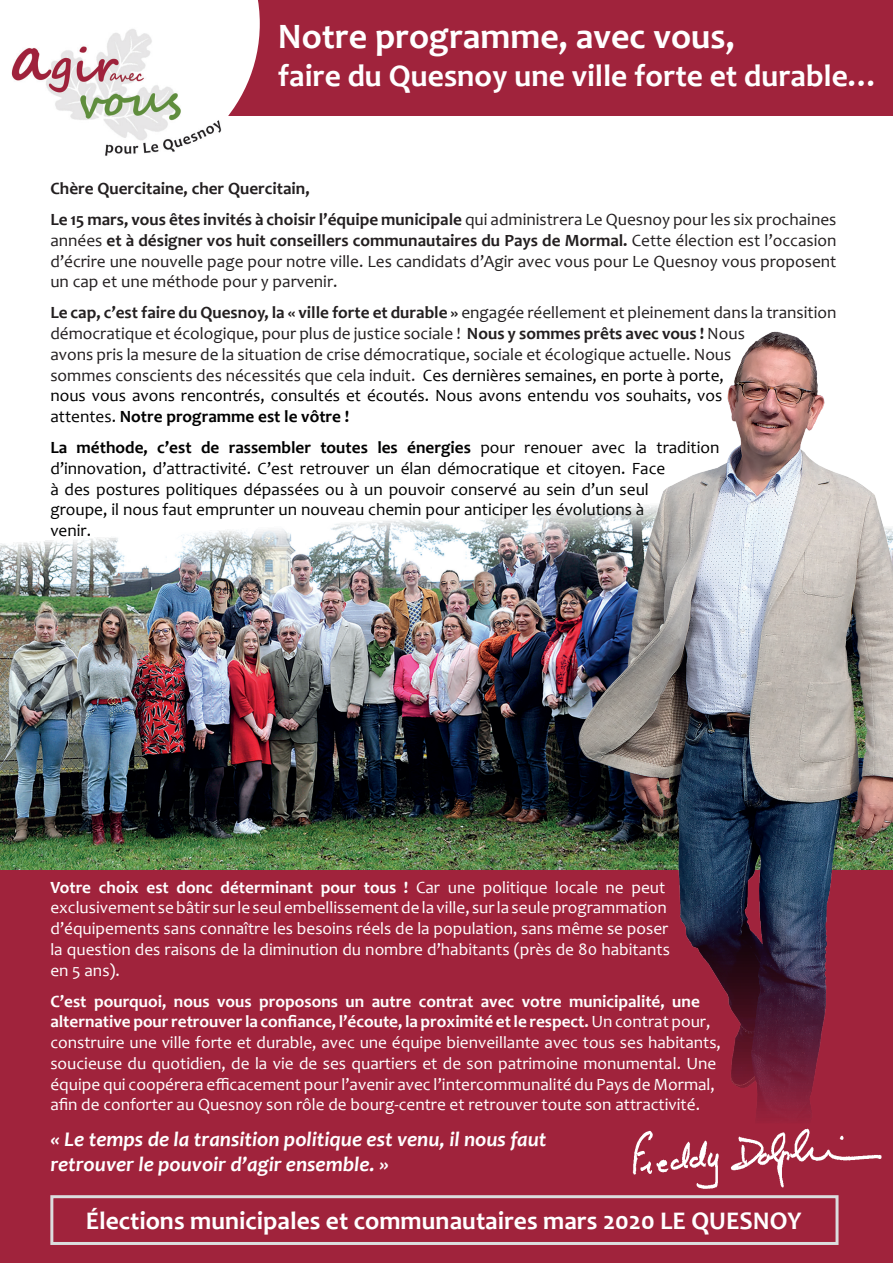
<style>
.page{position:relative;width:893px;height:1263px;background:#fff}
.page>*{position:absolute;margin:0;border:0;box-sizing:border-box;transform-origin:0 0}
.t1{font:700 36px "Candara";color:#fff}
.t2{font:700 31.5px "Candara";color:#fff}
.t3{font:700 25.5px "Candara";color:#fff}
.t4{font:italic 700 21px/25.2px "Candara";color:#fff}
.t5{font:17.25px/20.7px "Candara";color:#fff}
.t6{font:17.25px/20.7px "Candara";color:#231f20;text-align:justify}
.t7{font:17.25px/20.7px "Candara";color:#000001}
.t8{font:700 17.25px/31.2px "Candara";color:#231f20}
.s1{font-weight:400}
.s2{font-weight:700}
.s3{color:#000001}
.s4{font-weight:700;color:#000001}
</style>
<div class="page">
<div style="left:0;top:868px;width:893px;height:395px;background:#a0233c"></div>
<div style="left:0;top:0;width:893px;height:115px;background:#a0233c"></div>
<div style="left:50px;top:1195px;width:788px;height:50px;border:3px solid #dbddde"></div>
<svg style="left:0;top:0;width:260px;height:116px;fill:#fff"></svg>
<img style="left:0;top:511px;width:551px;height:358px">
<img style="left:0;top:5px;width:245px;height:151px">
<img style="left:632px;top:1128px;width:250px;height:61px">
<img style="left:551px;top:331px;width:342px;height:787px">
<p class="t1" style="left:278px;top:14px;width:458px">Notre programme, avec vous,</p>
<p class="t2" style="left:278px;top:56px;width:603px">faire du Quesnoy une ville forte et durable…</p>
<p class="t8" style="left:50px;top:172px;width:788px">Chère Quercitaine, cher Quercitain,<br>Le 15 mars, vous êtes invités à choisir l’équipe municipale <span class="s1">qui administrera Le Quesnoy pour les six prochaines</span></p>
<p class="t6" style="left:50px;top:230px;width:788px">années <span class="s2">et à désigner vos huit conseillers communautaires du Pays de Mormal.</span> Cette élection est l’occasion d’écrire une nouvelle page pour notre ville. Les candidats d’Agir avec vous pour Le Quesnoy vous proposent un cap et une méthode pour y parvenir.</p>
<p class="t6" style="left:50px;top:302px;width:788px;text-align:left"><span class="s2">Le cap, c’est faire du Quesnoy, la « ville forte et durable »</span> engagée réellement et pleinement dans la transition démocratique et écologique, pour plus de justice sociale ! <span class="s2">Nous y sommes prêts avec vous !</span> Nous<br>avons pris la mesure de la situation de crise démocratique, sociale et écologique actuelle. Nous<br>sommes conscients des nécessités que cela induit. <span class="s3">Ces dernières semaines, en porte à porte,<br>nous vous avons rencontrés, consultés et écoutés. Nous avons entendu vos souhaits, vos<br>attentes.</span> <span class="s4">Notre programme est le vôtre !</span></p>
<p class="t7" style="left:50px;top:437px;width:671px"><span class="s2">La méthode, c’est de rassembler toutes les énergies</span> pour renouer avec la tradition d’innovation, d’attractivité. C’est retrouver un élan démocratique et citoyen. Face<br>à des postures politiques dépassées ou à un pouvoir conservé au sein d’un seul<br>groupe, il nous faut emprunter un nouveau chemin pour anticiper les évolutions à<br>venir.</p>
<p class="t5" style="left:50px;top:876px;width:621px"><span class="s2">Votre choix est donc déterminant pour tous !</span> Car une politique locale ne peut exclusivement se bâtir sur le seul embellissement de la ville, sur la seule programmation d’équipements sans connaître les besoins réels de la population, sans même se poser la question des raisons de la diminution du nombre d’habitants (près de 80 habitants en 5 ans).</p>
<p class="t5" style="left:50px;top:990px;width:672px"><span class="s2">C’est pourquoi, nous vous proposons un autre contrat avec votre municipalité, une alternative pour retrouver la confiance, l’écoute, la proximité et le respect.</span> Un contrat pour, construire une ville forte et durable, avec une équipe bienveillante avec tous ses habitants, soucieuse du quotidien, de la vie de ses quartiers et de son patrimoine monumental. Une équipe qui coopérera efficacement pour l’avenir avec l’intercommunalité du Pays de Mormal, afin de conforter au Quesnoy son rôle de bourg-centre et retrouver toute son attractivité.</p>
<p class="t4" style="left:50px;top:1126px;width:498px">« Le temps de la transition politique est venu, il nous faut retrouver le pouvoir d’agir ensemble. »</p>
<p class="t3" style="left:86px;top:1205px;width:717px">Élections municipales et communautaires mars 2020 LE QUESNOY</p>
</div>
